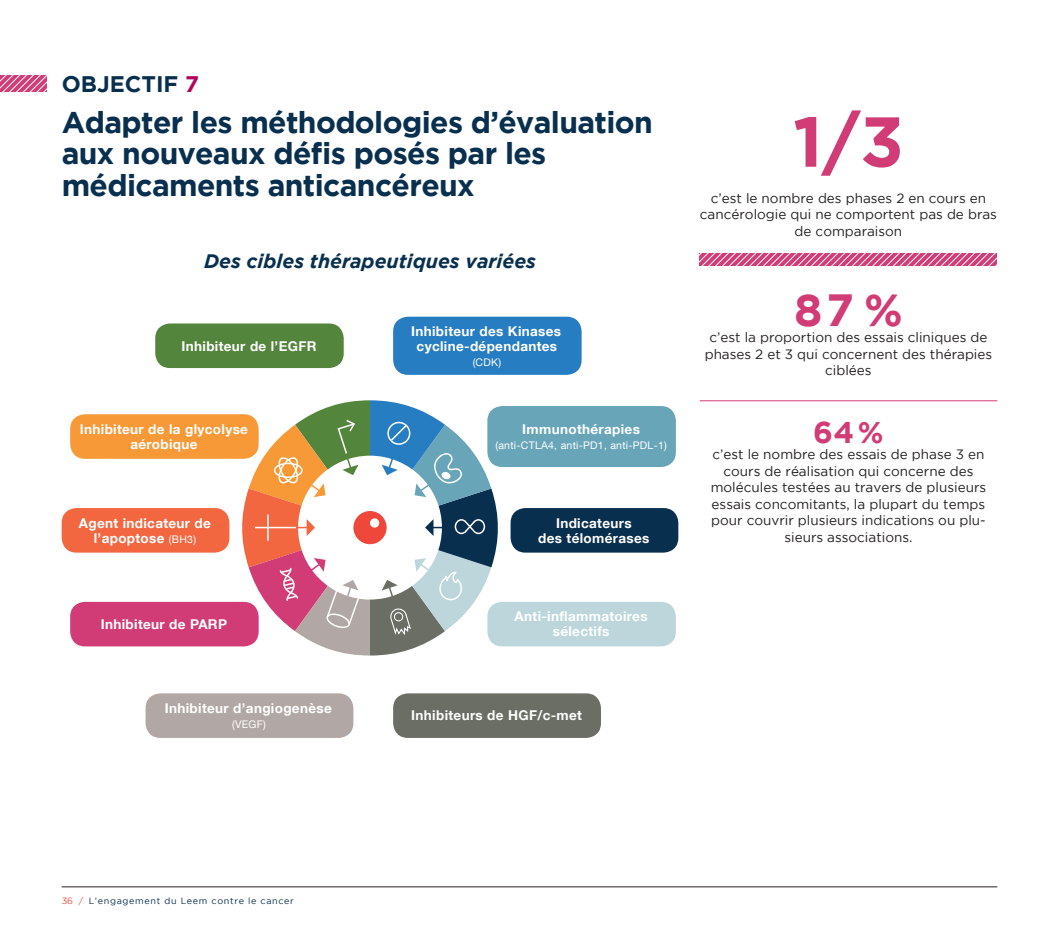
<style>
.page{position:relative;width:1059px;height:936px;background:#fff}
.page>*{position:absolute;margin:0;border:0;box-sizing:border-box;transform-origin:0 0}
.t1{font:700 70.5px "Gotham";color:#d13c76}
.t2{font:700 45px "Gotham";color:#d13c76}
.t3{font:700 30px/31.5px "Gotham";letter-spacing:-.02em;color:#092f4f}
.t4{font:700 30px "Gotham";color:#d13c76}
.t5{font:700 22.5px "Gotham";color:#092f4f}
.t6{font:italic 700 19.5px "Gotham";color:#092f4f}
.t7{font:13.5px/16.5px "Gotham";color:#231f20;text-align:center}
.t8{font:700 13.5px/15px "Helvetica Neue LT Com";letter-spacing:.025em;color:#fff;text-align:center}
.t9{font:10.5px "Helvetica Neue LT Com";letter-spacing:.025em;color:#fff}
.t10{font:9px "Gotham";letter-spacing:.075em;color:#092f4f}
.s1{color:#b4035b}
.s2{font-weight:400;font-size:10.5px}
.s3{color:#ef483b}
</style>
<div class="page">
<hr style="left:62px;top:886px;width:935px;height:1px;background:#231f20">
<svg style="left:699px;top:254px;width:298px;height:12px;background:#da6492"></svg>
<hr style="left:700px;top:400px;width:297px;height:1px;background:#d13c76">
<svg style="left:0;top:75px;width:46px;height:17px"></svg>
<div style="left:393px;top:317px;width:188px;height:58px;background:#277dc1;border-radius:15px"></div>
<div style="left:155px;top:323px;width:189px;height:45px;background:#54853c;border-radius:15px"></div>
<div style="left:393px;top:693px;width:208px;height:45px;background:#6b6e64;border-radius:15px"></div>
<div style="left:146px;top:693px;width:207px;height:45px;background:#b1a8a5;border-radius:15px"></div>
<div style="left:487px;top:406px;width:189px;height:61px;background:#68a5b8;border-radius:15px"></div>
<div style="left:70px;top:414px;width:189px;height:45px;background:#f89937;border-radius:15px"></div>
<div style="left:487px;top:602px;width:189px;height:44px;background:#bcd6db;border-radius:15px"></div>
<div style="left:70px;top:602px;width:189px;height:44px;background:#d13c76;border-radius:15px"></div>
<div style="left:510px;top:508px;width:168px;height:44px;background:#092f4f;border-radius:15px"></div>
<div style="left:62px;top:508px;width:167px;height:44px;background:#f26640;border-radius:15px"></div>
<svg style="left:240px;top:400px;width:260px;height:255px"></svg>
<h3 class="t5" style="left:62px;top:71px;width:139px">OBJECTIF <span class="s1">7</span></h3>
<h3 class="t3" style="left:62px;top:106px;width:593px">Adapter les méthodologies d’évaluation aux nouveaux défis posés par les médicaments anticancéreux</h3>
<h3 class="t6" style="left:204px;top:250px;width:333px">Des cibles thérapeutiques variées</h3>
<p class="t8" style="left:182px;top:338px;width:136px">Inhibiteur de l’EGFR</p>
<p class="t8" style="left:80px;top:421px;width:170px">Inhibiteur de la glycolyse aérobique</p>
<p class="t8" style="left:79px;top:515px;width:134px">Agent indicateur de l’apoptose <span class="s2">(BH3)</span></p>
<p class="t8" style="left:101px;top:616px;width:128px">Inhibiteur de PARP</p>
<p class="t8" style="left:165px;top:700px;width:168px">Inhibiteur d’angiogenèse</p>
<p class="t9" style="left:232px;top:717px;width:35px">(VEGF)</p>
<p class="t8" style="left:411px;top:323px;width:152px">Inhibiteur des Kinases cycline-dépendantes</p>
<p class="t9" style="left:473px;top:355px;width:30px">(CDK)</p>
<p class="t8" style="left:522px;top:421px;width:119px">Immunothérapies</p>
<p class="t9" style="left:495px;top:438px;width:173px">(anti-CTLA4, anti-PD1, anti-PDL-1)</p>
<p class="t8" style="left:538px;top:515px;width:113px">Indicateurs<br>des télomérases</p>
<p class="t8" style="left:515px;top:608px;width:134px">Anti-inflammatoires sélectifs</p>
<p class="t8" style="left:411px;top:707px;width:172px">Inhibiteurs de HGF/c-met</p>
<h1 class="t1" style="left:793px;top:101px;width:112px">1/3</h1>
<p class="t7" style="left:700px;top:189px;width:299px">c’est le nombre des phases 2 en cours en cancérologie qui ne comportent pas de bras de comparaison</p>
<h2 class="t2" style="left:794px;top:284px;width:110px">87%</h2>
<p class="t7" style="left:705px;top:346px;width:289px">phases 2 et 3 qui concernent des thérapies ciblées</p>
<p class="t7" style="left:709px;top:329px;width:280px">c’est la proportion des essais cliniques de</p>
<h3 class="t4" style="left:813px;top:414px;width:72px">64%</h3>
<p class="t7" style="left:711px;top:446px;width:277px">c’est le nombre des essais de phase 3 en cours de réalisation qui concerne des molécules testées au travers de plusieurs essais concomitants, la plupart du temps pour couvrir plusieurs indications ou plu&shy;sieurs associations.</p>
<p class="t10" style="left:62px;top:895px;width:234px"><span class="s3">36 /</span> L’engagement du Leem contre le cancer</p>
</div>
